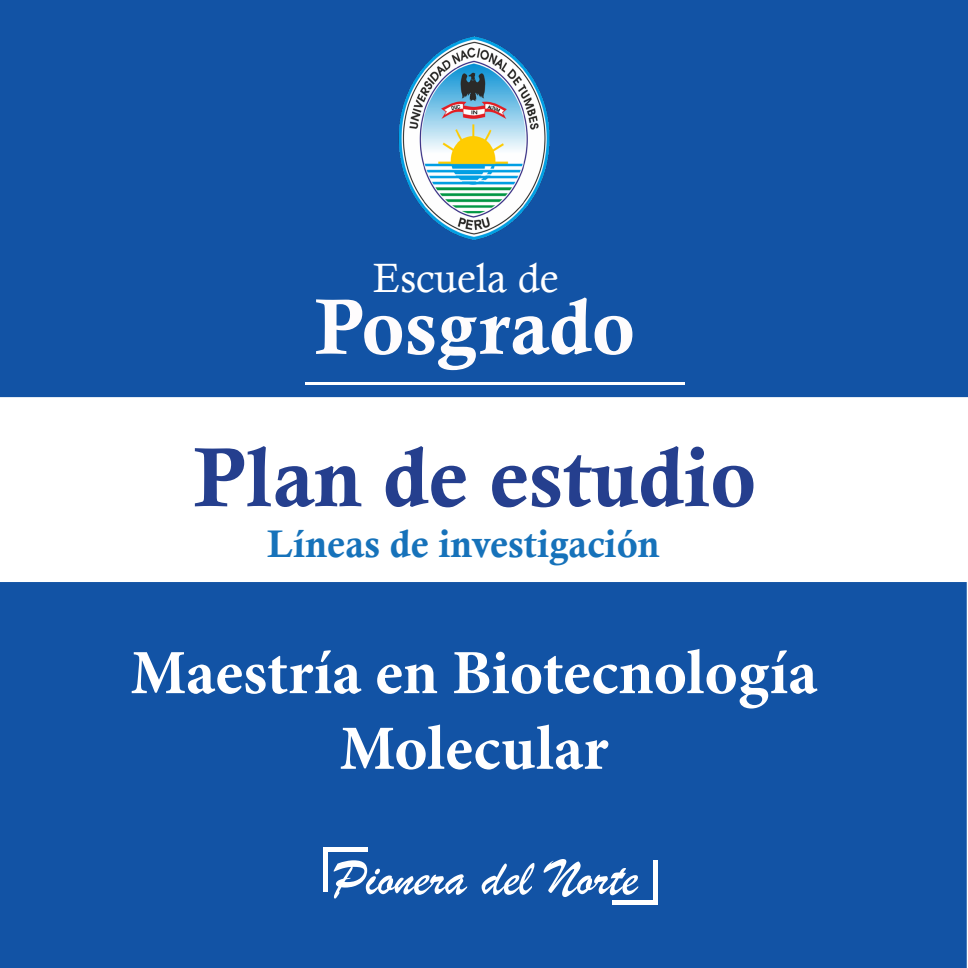
<style>
.page{position:relative;width:968px;height:968px;background:#fff}
.page>*{position:absolute;margin:0;border:0;box-sizing:border-box;transform-origin:0 0}
.t1{font:84px "Calis MT Bol";color:#253f8e}
.t2{font:78.75px "Calis MT Bol";color:#fefcfd}
.t3{font:700 63px/75.6px "Minion Pro";color:#fff;text-align:center}
.t4{font:53.2px "Brush Script";color:#fff}
.t5{font:40.95px "Calisto";color:#fff}
.t6{font:38.5px "Calis MT Bol";color:#1672ba}
</style>
<div class="page">
<div style="left:0;top:0;width:967px;height:397px;background:#1253a5"></div>
<div style="left:0;top:582px;width:966px;height:385px;background:#1253a5"></div>
<img style="left:398px;top:36px;width:152px;height:204px">
<hr style="left:653px;top:859px;width:4px;height:45px;background:#fff">
<hr style="left:612px;top:900px;width:45px;height:4px;background:#fff">
<hr style="left:323px;top:847px;width:4px;height:45px;background:#fff">
<hr style="left:323px;top:847px;width:45px;height:4px;background:#fff">
<hr style="left:305px;top:382px;width:380px;height:3px;background:#fff">
<p class="t5" style="left:373px;top:254px;width:187px">Escuela de</p>
<p class="t2" style="left:315px;top:281px;width:321px">Posgrado</p>
<p class="t1" style="left:194px;top:429px;width:563px">Plan de estudio</p>
<p class="t6" style="left:267px;top:521px;width:393px">Líneas de investigación</p>
<p class="t3" style="left:130px;top:634px;width:688px">Maestría en Biotecnología<br>Molecular</p>
<p class="t4" style="left:332px;top:845px;width:307px">Pionera del Norte</p>
</div>
